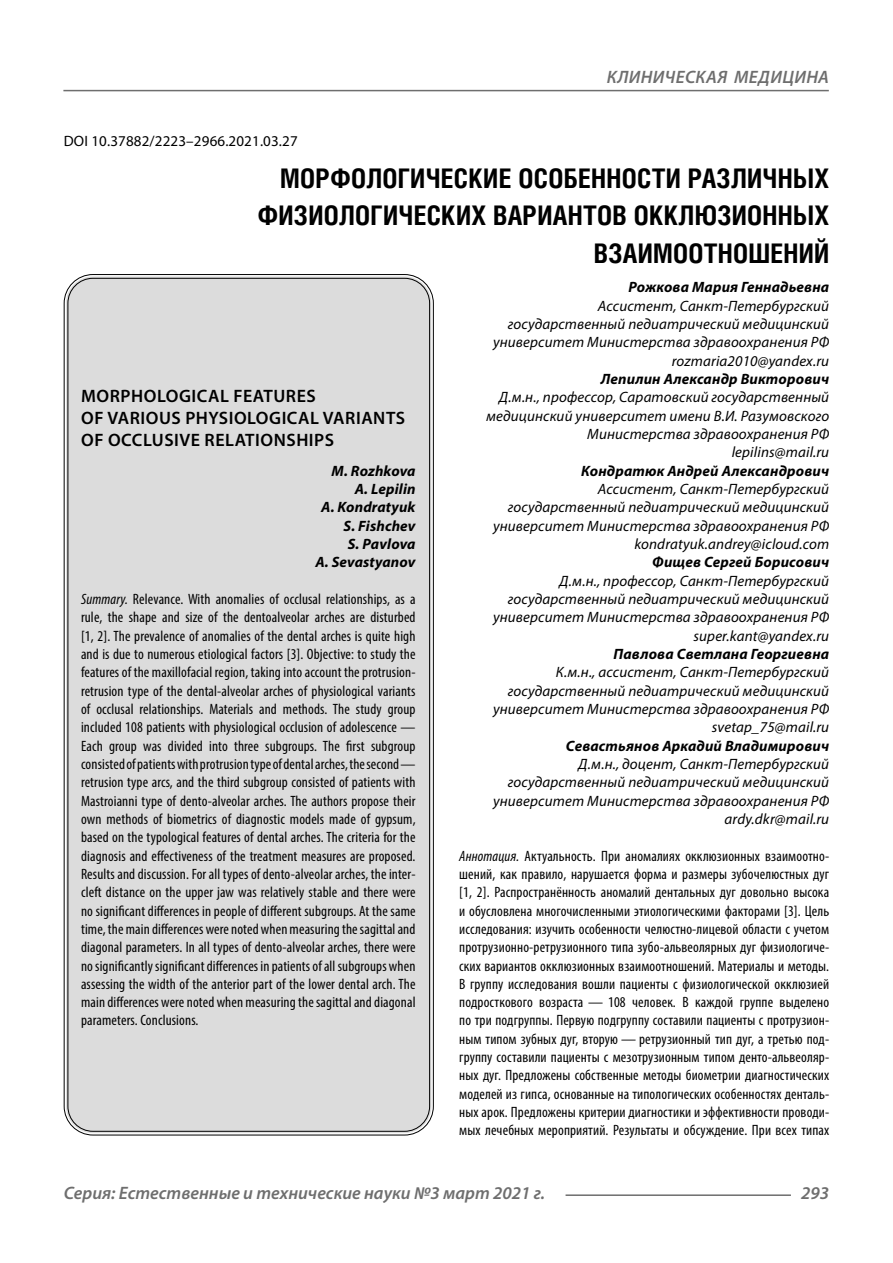
<style>
.page{position:relative;width:893px;height:1263px;background:#fff}
.page>*{position:absolute;margin:0;border:0;box-sizing:border-box;transform-origin:0 0}
.Header{font:700 27px/37.5px "Helios Cond C";letter-spacing:.01em;color:#000;text-align:right}
.Header-eng{font:600 18px/21.6px "Myriad Pro";letter-spacing:.03em;color:#000}
.t1{font:italic 600 18px "Myriad Pro";color:#6e6e6e}
.Annotation-eng{font:condensed 15px/18.3px "Myriad Pro";letter-spacing:.01em;color:#000;text-align:justify}
.Annotation-rus{font:condensed 15px/18.3px "Myriad Pro";letter-spacing:.01em;color:#000;text-align:justify}
.Author-doc{font:italic 15px/18.3px "Myriad Pro";letter-spacing:.01em;color:#000;text-align:right}
.Author{font:italic 700 15px "Myriad Pro";letter-spacing:.01em;color:#000}
.Author-email{font:italic 15px "Myriad Pro";letter-spacing:.01em;color:#000}
.Author-eng{font:italic 700 15px "Myriad Pro";letter-spacing:.01em;color:#000}
.DOI{font:15px "Myriad Pro";letter-spacing:.01em;color:#000}
.s1{font-style:italic}
</style>
<div class="page">
<div style="left:66px;top:276px;width:365px;height:857px;background:#dcdcdc;border-radius:27px"></div>
<hr style="left:566px;top:1194px;width:225px;height:2px;background:#6e6e6e">
<hr style="left:63px;top:90px;width:766px;height:1px;background:#6e6e6e">
<p class="t1" style="left:607px;top:66px;width:23px">Клиническая</p>
<p class="t1" style="left:734px;top:66px;width:13px">меди</p>
<p class="t1" style="left:782px;top:66px;width:25px">цина</p>
<p class="DOI" style="left:64px;top:132px;width:235px">DOI 10.37882/2223–2966.2021.03.27</p>
<p class="Header" style="left:258px;top:159px;width:573px">МОРФОЛОГИЧЕСКИЕ ОСОБЕННОСТИ РАЗЛИЧНЫХ<br>ФИЗИОЛОГИЧЕСКИХ ВАРИАНТОВ ОККЛЮЗИОННЫХ<br>ВЗАИМООТНОШЕНИЙ</p>
<p class="Author" style="left:628px;top:278px;width:202px">Рожкова Мария Геннадьевна</p>
<p class="Author-doc" style="left:493px;top:296px;width:338px">Ассистент, Санкт-Петербургский государственный педиатрический медицинский университет Министерства здравоохранения РФ</p>
<p class="Author-email" style="left:672px;top:351px;width:159px">rozmaria2010@yandex.ru</p>
<p class="Author" style="left:601px;top:369px;width:230px">Лепилин Александр Викторович</p>
<p class="Author-doc" style="left:486px;top:388px;width:345px">Д.м.н., профессор, Саратовский государственный медицинский университет имени В.И. Разумовского<br>Министерства здравоохранения РФ</p>
<p class="Author-email" style="left:732px;top:443px;width:99px">lepilins@mail.ru</p>
<p class="Author" style="left:581px;top:461px;width:250px">Кондратюк Андрей Александрович</p>
<p class="Author-doc" style="left:493px;top:480px;width:338px">Ассистент, Санкт-Петербургский государственный педиатрический медицинский университет Министерства здравоохранения РФ</p>
<p class="Author-email" style="left:634px;top:535px;width:196px">kondratyuk.andrey@icloud.com</p>
<p class="Author" style="left:652px;top:552px;width:178px">Фищев Сергей Борисович</p>
<p class="Author-doc" style="left:493px;top:571px;width:338px">Д.м.н., профессор, Санкт-Петербургский государственный педиатрический медицинский университет Министерства здравоохранения РФ</p>
<p class="Author-email" style="left:693px;top:626px;width:137px">super.kant@yandex.ru</p>
<p class="Author" style="left:614px;top:644px;width:217px">Павлова Светлана Георгиевна</p>
<p class="Author-doc" style="left:493px;top:663px;width:338px">К.м.н., ассистент, Санкт-Петербургский государственный педиатрический медицинский университет Министерства здравоохранения РФ</p>
<p class="Author-email" style="left:712px;top:718px;width:119px">svetap_75@mail.ru</p>
<p class="Author" style="left:566px;top:736px;width:265px">Севастьянов Аркадий Владимирович</p>
<p class="Author-doc" style="left:493px;top:754px;width:338px">Д.м.н., доцент, Санкт-Петербургский государственный педиатрический медицинский университет Министерства здравоохранения РФ</p>
<p class="Author-email" style="left:725px;top:810px;width:106px">ardy.dkr@mail.ru</p>
<p class="Annotation-rus" style="left:459px;top:846px;width:371px"><span class="s1">Аннотация.</span> Актуальность. При аномалиях окклюзионных взаимоотно&shy;шений, как правило, нарушается форма и размеры зубочелюстных дуг [1, 2]. Распространённость аномалий дентальных дуг довольно высока и обусловлена многочисленными этиологическими факторами [3]. Цель исследования: изучить особенности челюстно-лицевой области с учетом протрузионно-ретрузионного типа зубо-альвеолярных дуг физиологиче&shy;ских вариантов окклюзионных взаимоотношений. Материалы и методы.<br>В группу исследования вошли пациенты с физиологической окклюзией подросткового возраста — 108 человек. В каждой группе выделено по три подгруппы. Первую подгруппу составили пациенты с протрузион&shy;ным типом зубных дуг, вторую — ретрузионный тип дуг, а третью под&shy;группу составили пациенты с мезотрузионным типом денто-альвеоляр&shy;ных дуг. Предложены собственные методы биометрии диагностических моделей из гипса, основанные на типологических особенностях денталь&shy;ных арок. Предложены критерии диагностики и эффективности проводи&shy;мых лечебных мероприятий. Результаты и обсуждение. При всех типах</p>
<p class="Header-eng" style="left:81px;top:385px;width:325px">MORPHOLOGICAL FEATURES<br>OF VARIOUS PHYSIOLOGICAL VARIANTS<br>OF OCCLUSIVE RELATIONSHIPS</p>
<p class="Author-eng" style="left:332px;top:461px;width:86px">M. Rozhkova</p>
<p class="Author-eng" style="left:355px;top:479px;width:62px">A. Lepilin</p>
<p class="Author-eng" style="left:321px;top:498px;width:96px">A. Kondratyuk</p>
<p class="Author-eng" style="left:344px;top:516px;width:73px">S. Fishchev</p>
<p class="Author-eng" style="left:348px;top:534px;width:69px">S. Pavlova</p>
<p class="Author-eng" style="left:315px;top:552px;width:102px">A. Sevastyanov</p>
<p class="Annotation-eng" style="left:81px;top:590px;width:336px"><span class="s1">Summary.</span> Relevance. With anomalies of occlusal relationships, as a rule, the shape and size of the dentoalveolar arches are disturbed [1, 2]. The prevalence of anomalies of the dental arches is quite high and is due to numerous etiological factors [3]. Objective: to study the features of the maxillofacial region, taking into account the protrusion&shy;retrusion type of the dental-alveolar arches of physiological variants of occlusal relationships. Materials and methods. The study group included 108 patients with physiological occlusion of adolescence — Each group was divided into three subgroups. The first subgroup consisted of patients with protrusion type of dental arches, the second — retrusion type arcs, and the third subgroup consisted of patients with Mastroianni type of dento-alveolar arches. The authors propose their own methods of biometrics of diagnostic models made of gypsum, based on the typological features of dental arches. The criteria for the diagnosis and effectiveness of the treatment measures are proposed.<br>Results and discussion. For all types of dento-alveolar arches, the inter&shy;cleft distance on the upper jaw was relatively stable and there were no significant differences in people of different subgroups. At the same time, the main differences were noted when measuring the sagittal and diagonal parameters. In all types of dento-alveolar arches, there were no significantly significant differences in patients of all subgroups when assessing the width of the anterior part of the lower dental arch. The main differences were noted when measuring the sagittal and diagonal parameters. Conclusions.</p>
<p class="t1" style="left:64px;top:1182px;width:483px">Серия: Естественные и технические науки №3 март 2021 г.</p>
<p class="t1" style="left:801px;top:1182px;width:30px">293</p>
</div>
